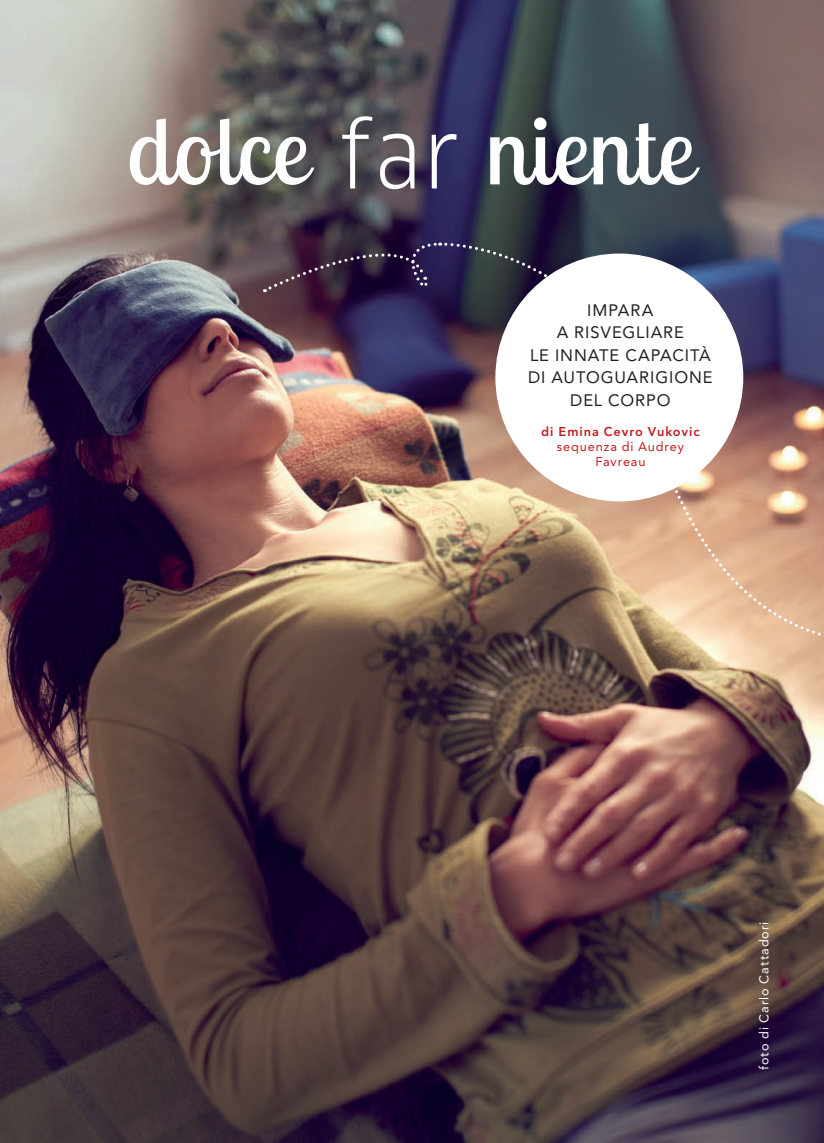
<style>
.page{position:relative;width:824px;height:1143px;background:#fff}
.page>*{position:absolute;margin:0;border:0;box-sizing:border-box;transform-origin:0 0}
.t1{font:94.05px "Lobster Two";letter-spacing:.015em;color:#fff}
.t2{font:16.5px/22.5px "Avenir LT";letter-spacing:.055em;color:#231f20;text-align:center}
.t3{font:12.75px/15px "Avenir LT";letter-spacing:.07em;color:#c01e23;text-align:center}
.t4{font:12.75px "Avenir LT";letter-spacing:.07em;color:#fff}
.t5{font:800 12.75px "Avenir LT";letter-spacing:.075em;color:#c01e23}
.s1{font-family:"Clan Narrow";font-size:90.75px}
</style>
<div class="page">
<img style="left:0;top:0;width:823px;height:1142px">
<svg style="left:630px;top:379px;width:193px;height:267px;background:#cda388"></svg>
<svg style="left:264px;top:228px;width:371px;height:151px;background:#41324d"></svg>
<div style="left:495px;top:253px;width:247px;height:248px;background:#fff;border-radius:50%"></div>
<h1 class="t1" style="left:127px;top:90px;width:567px">dolce <span class="s1">far</span> niente</h1>
<p class="t2" style="left:527px;top:299px;width:186px">IMPARA<br>A RISVEGLIARE<br>LE INNATE CAPACITÀ<br>DI AUTOGUARIGIONE<br>DEL CORPO</p>
<p class="t5" style="left:541px;top:424px;width:160px">di Emina Cevro Vukovic</p>
<p class="t3" style="left:556px;top:439px;width:128px">sequenza di Audrey<br>Favreau</p>
<p class="t4" style="left:756px;top:1069px;width:149px;rotate:-90deg">foto di Carlo Cattadori</p>
</div>
